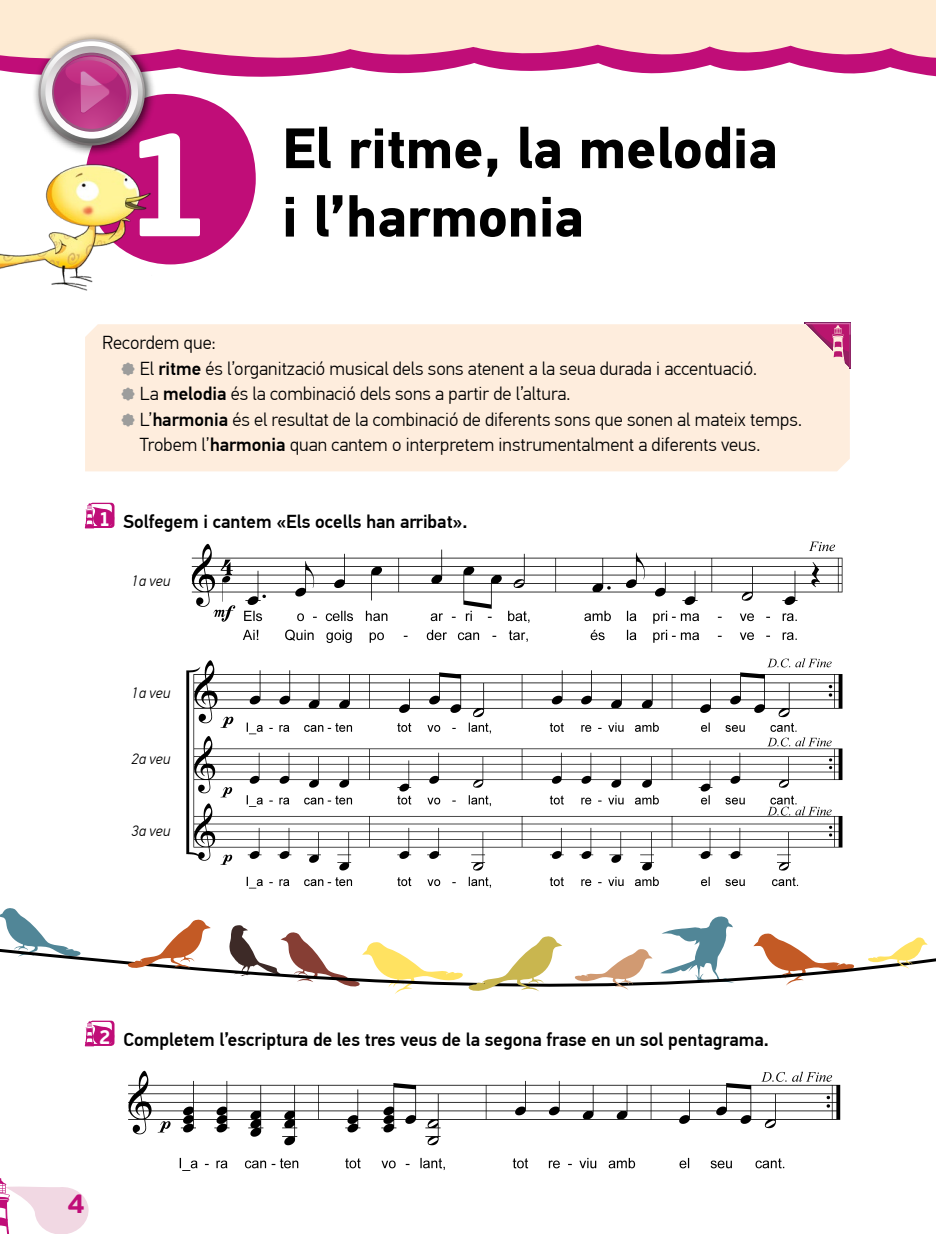
<style>
.page{position:relative;width:936px;height:1234px;background:#fff}
.page>*{position:absolute;margin:0;border:0;box-sizing:border-box;transform-origin:0 0}
.t1{font:700 150px "PF Beau Sans Pro";color:#fff}
._6e_Titol_unitat{font:700 57px/68.4px "PF Din Text Pro";color:#000}
.t2{font:700 27px "PF Beau Sans Pro";color:#c00d78}
.t3{font:700 20.25px "PF Beau Sans Pro";color:#fff;scale:.9 1}
._6e_Teoria{font:300 18.75px/25.5px "PF Din Text Pro";color:#000}
._6e_Activitat{font:500 18.75px "PF Din Text Pro";color:#000}
._6e_Activitat_text{font:italic 300 15px "PF Din Text Pro";color:#000}
.s1{font-family:"Distro Bats";font-weight:400;font-size:16.5px;color:#9d9d9c}
.s2{font-weight:500}
</style>
<div class="page">
<svg style="left:0;top:1178px;width:89px;height:55px"></svg>
<div style="left:0;top:0;width:935px;height:63px;background:#feebd3"></div>
<div style="left:85px;top:94px;width:171px;height:170px;background:#c00d78;border-radius:50%"></div>
<div style="left:32px;top:32px;width:124px;height:124px;background:#000;opacity:.75"></div>
<svg style="left:0;top:39px;width:935px;height:106px"></svg>
<img style="left:0;top:162px;width:154px;height:129px">
<div style="left:85px;top:324px;width:764px;height:147px;background:#feeddd"></div>
<svg style="left:804px;top:322px;width:46px;height:47px;background:#db95ad"></svg>
<svg style="left:85px;top:502px;width:29px;height:26px"></svg>
<svg style="left:85px;top:1020px;width:29px;height:25px"></svg>
<svg style="left:0;top:908px;width:66px;height:39px"></svg>
<svg style="left:662px;top:916px;width:71px;height:31px"></svg>
<svg style="left:0;top:947px;width:935px;height:39px"></svg>
<svg style="left:229px;top:925px;width:423px;height:69px"></svg>
<svg style="left:753px;top:933px;width:174px;height:52px"></svg>
<svg style="left:119px;top:919px;width:92px;height:55px"></svg>
<img style="left:186px;top:541px;width:657px;height:348px">
<img style="left:128px;top:1070px;width:713px;height:99px">
<h1 class="t1" style="left:120px;top:91px;width:99px">1</h1>
<p class="_6e_Titol_unitat" style="left:282px;top:116px;width:497px">El ritme, la melodia i l’harmonia</p>
<p class="_6e_Teoria" style="left:102px;top:330px;width:115px">Recordem que:</p>
<p class="_6e_Teoria" style="left:121px;top:356px;width:637px"><span class="s1">7</span> El <span class="s2">ritme</span> és l’organització musical dels sons atenent a la seua durada i accentuació.</p>
<p class="_6e_Teoria" style="left:121px;top:381px;width:451px"><span class="s1">7</span> La <span class="s2">melodia</span> és la combinació dels sons a partir de l’altura.</p>
<p class="_6e_Teoria" style="left:140px;top:407px;width:663px;text-indent:-19px"><span class="s1">7</span> L’<span class="s2">harmonia</span> és el resultat de la combinació de diferents sons que sonen al mateix temps.<br>Trobem l’<span class="s2">harmonia</span> quan cantem o interpretem instrumentalment a diferents veus.</p>
<p class="t3" style="left:99px;top:506px;width:15px">1</p>
<p class="_6e_Activitat" style="left:123px;top:510px;width:345px">Solfegem i cantem «Els ocells han arribat».</p>
<p class="_6e_Activitat_text" style="left:132px;top:572px;width:40px">1a veu</p>
<p class="_6e_Activitat_text" style="left:132px;top:683px;width:40px">1a veu</p>
<p class="_6e_Activitat_text" style="left:132px;top:750px;width:40px">2a veu</p>
<p class="_6e_Activitat_text" style="left:132px;top:821px;width:40px">3a veu</p>
<p class="t3" style="left:99px;top:1023px;width:15px">2</p>
<p class="_6e_Activitat" style="left:123px;top:1027px;width:647px">Completem l’escriptura de les tres veus de la segona frase en un sol pentagrama.</p>
<h3 class="t2" style="left:67px;top:1186px;width:19px">4</h3>
</div>
